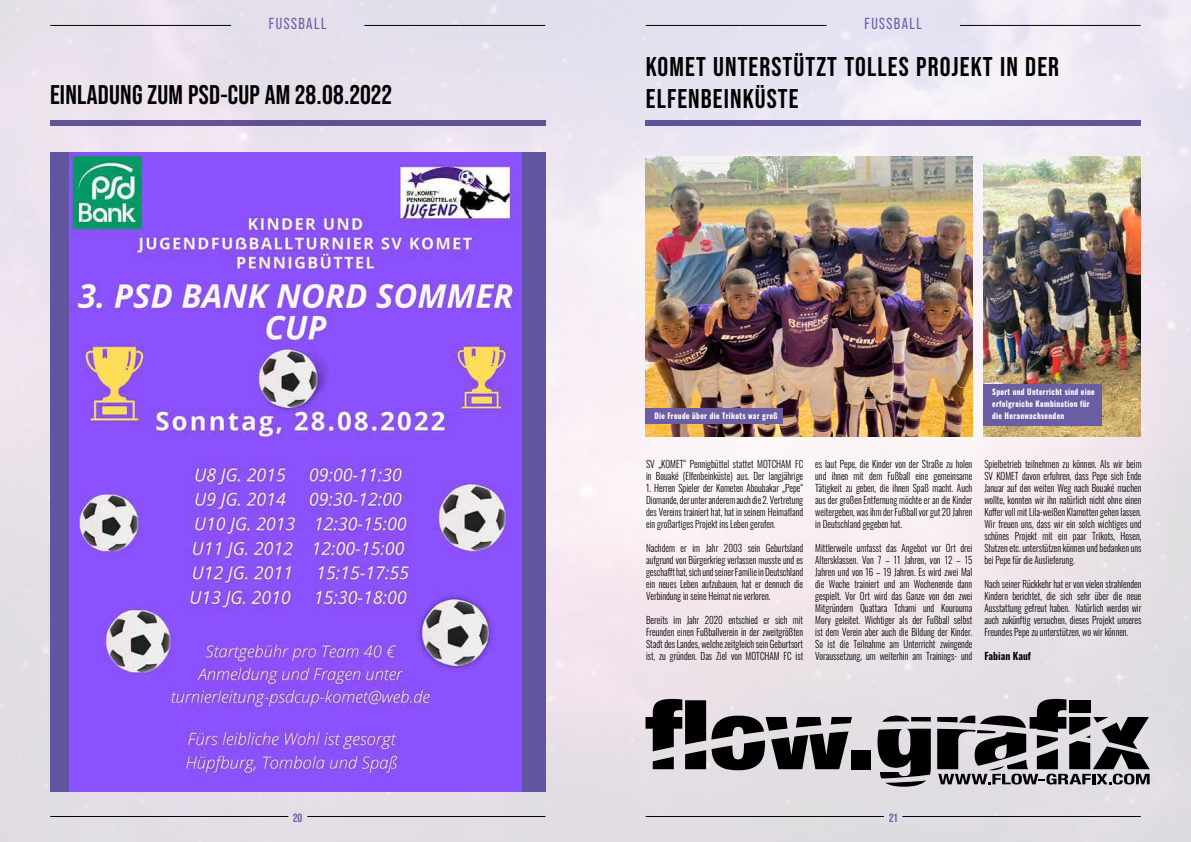
<style>
.page{position:relative;width:1191px;height:842px;background:#fff}
.page>*{position:absolute;margin:0;border:0;box-sizing:border-box;transform-origin:0 0}
.t1{font:27px/32.4px "Bebas Neue";letter-spacing:.04em;color:#000}
.t2{font:700 27px "Bebas Neue Pro";letter-spacing:.01em;color:#000}
.t3{font:16px "Bebas Neue Pro";letter-spacing:.09em;color:#6a5da2}
.t4{font:700 12px "Bebas Neue Pro";color:#6a5da2}
.t5{font:300 10px/12px "Oswald";color:#020203;text-align:justify;scale:.91 1}
.t6{font:600 10px "Oswald";color:#000}
.t7{font:700 8px/12px "Oswald";letter-spacing:.04em;color:#fff;scale:.94 1}
</style>
<div class="page">
<img style="left:0;top:0;width:1191px;height:842px">
<div style="left:50px;top:153px;width:495px;height:639px;background:#6155a0"></div>
<img style="left:70px;top:153px;width:452px;height:639px">
<hr style="left:364px;top:25px;width:181px;height:1px;background:#020203">
<hr style="left:50px;top:25px;width:181px;height:1px;background:#020203">
<hr style="left:50px;top:816px;width:238px;height:1px;background:#000">
<hr style="left:307px;top:816px;width:238px;height:1px;background:#020203">
<div style="left:50px;top:120px;width:495px;height:6px;background:#615297"></div>
<hr style="left:960px;top:25px;width:180px;height:1px;background:#020203">
<hr style="left:646px;top:25px;width:180px;height:1px;background:#020203">
<hr style="left:646px;top:816px;width:238px;height:1px;background:#000">
<hr style="left:902px;top:816px;width:238px;height:1px;background:#020203">
<svg style="left:645px;top:699px;width:207px;height:71px;background:#757275"></svg>
<div style="left:851px;top:750px;width:20px;height:19px;background:#000"></div>
<svg style="left:882px;top:716px;width:48px;height:6px"></svg>
<svg style="left:877px;top:729px;width:53px;height:58px;background:#494849"></svg>
<svg style="left:937px;top:699px;width:212px;height:85px;background:#7a777b"></svg>
<div style="left:645px;top:120px;width:496px;height:6px;background:#63559b"></div>
<img style="left:983px;top:156px;width:158px;height:281px">
<img style="left:645px;top:156px;width:327px;height:281px">
<div style="left:645px;top:408px;width:138px;height:16px;background:#6a5da2"></div>
<div style="left:983px;top:384px;width:119px;height:41px;background:#6a5da2"></div>
<h2 class="t3" style="left:269px;top:15px;width:59px">FUSSBALL</h2>
<h1 class="t2" style="left:50px;top:79px;width:343px">EINLADUNG ZUM PSD-CUP AM 28.08.2022</h1>
<p class="t4" style="left:293px;top:811px;width:11px">20</p>
<h2 class="t3" style="left:864px;top:15px;width:59px">FUSSBALL</h2>
<h1 class="t1" style="left:646px;top:50px;width:415px">KOMET UNTERSTÜTZT TOLLES PROJEKT IN DER<br>ELFENBEINKÜSTE</h1>
<p class="t7" style="left:654px;top:411px;width:133px">Die Freude über die Trikots war groß</p>
<p class="t7" style="left:992px;top:387px;width:111px">Sport und Unterricht sind eine erfolgreiche Kombination für die Heranwachsenden</p>
<p class="t5" style="left:646px;top:457px;width:174px">SV „KOMET“ Pennigbüttel stattet MOTCHAM FC in Bouaké (Elfenbeinküste) aus. Der langjährige</p>
<p class="t5" style="left:646px;top:481px;width:174px">1. Herren Spieler der Kometen Aboubakar „Pepe“ Diomande, der unter anderem auch die 2. Vertretung des Vereins trainiert hat, hat in seinem Heimatland ein großartiges Projekt ins Leben gerufen.</p>
<p class="t5" style="left:646px;top:541px;width:174px">Nachdem er im Jahr 2003 sein Geburtsland aufgrund von Bürgerkrieg verlassen musste und es geschafft hat, sich und seiner Familie in Deutschland ein neues Leben aufzubauen, hat er dennoch die Verbindung in seine Heimat nie verloren.</p>
<p class="t5" style="left:646px;top:613px;width:174px">Bereits im Jahr 2020 entschied er sich mit Freunden einen Fußballverein in der zweitgrößten Stadt des Landes, welche zeitgleich sein Geburtsort ist, zu gründen. Das Ziel von MOTCHAM FC ist</p>
<p class="t5" style="left:815px;top:457px;width:174px">es laut Pepe, die Kinder von der Straße zu holen und ihnen mit dem Fußball eine gemeinsame Tätigkeit zu geben, die ihnen Spaß macht. Auch aus der großen Entfernung möchte er an die Kinder weitergeben, was ihm der Fußball vor gut 20 Jahren in Deutschland gegeben hat.</p>
<p class="t5" style="left:815px;top:541px;width:174px">Mittlerweile umfasst das Angebot vor Ort drei Altersklassen. Von 7 – 11 Jahren, von 12 – 15<br>Jahren und von 16 – 19 Jahren. Es wird zwei Mal die Woche trainiert und am Wochenende dann gespielt. Vor Ort wird das Ganze von den zwei Mitgründern Quattara Tchami und Kourouma Mory geleitet. Wichtiger als der Fußball selbst ist dem Verein aber auch die Bildung der Kinder.<br>So ist die Teilnahme am Unterricht zwingende Voraussetzung, um weiterhin am Trainings- und</p>
<p class="t5" style="left:984px;top:457px;width:174px">Spielbetrieb teilnehmen zu können. Als wir beim SV KOMET davon erfuhren, dass Pepe sich Ende Januar auf den weiten Weg nach Bouaké machen wollte, konnten wir ihn natürlich nicht ohne einen Koffer voll mit Lila-weißen Klamotten gehen lassen.<br>Wir freuen uns, dass wir ein solch wichtiges und schönes Projekt mit ein paar Trikots, Hosen, Stutzen etc. unterstützen können und bedanken uns bei Pepe für die Auslieferung.</p>
<p class="t5" style="left:984px;top:577px;width:174px">Nach seiner Rückkehr hat er von vielen strahlenden Kindern berichtet, die sich sehr über die neue Ausstattung gefreut haben. Natürlich werden wir auch zukünftig versuchen, dieses Projekt unseres Freundes Pepe zu unterstützen, wo wir können.</p>
<p class="t6" style="left:984px;top:651px;width:48px">Fabian Kauf</p>
<p class="t4" style="left:889px;top:811px;width:9px">21</p>
</div>
